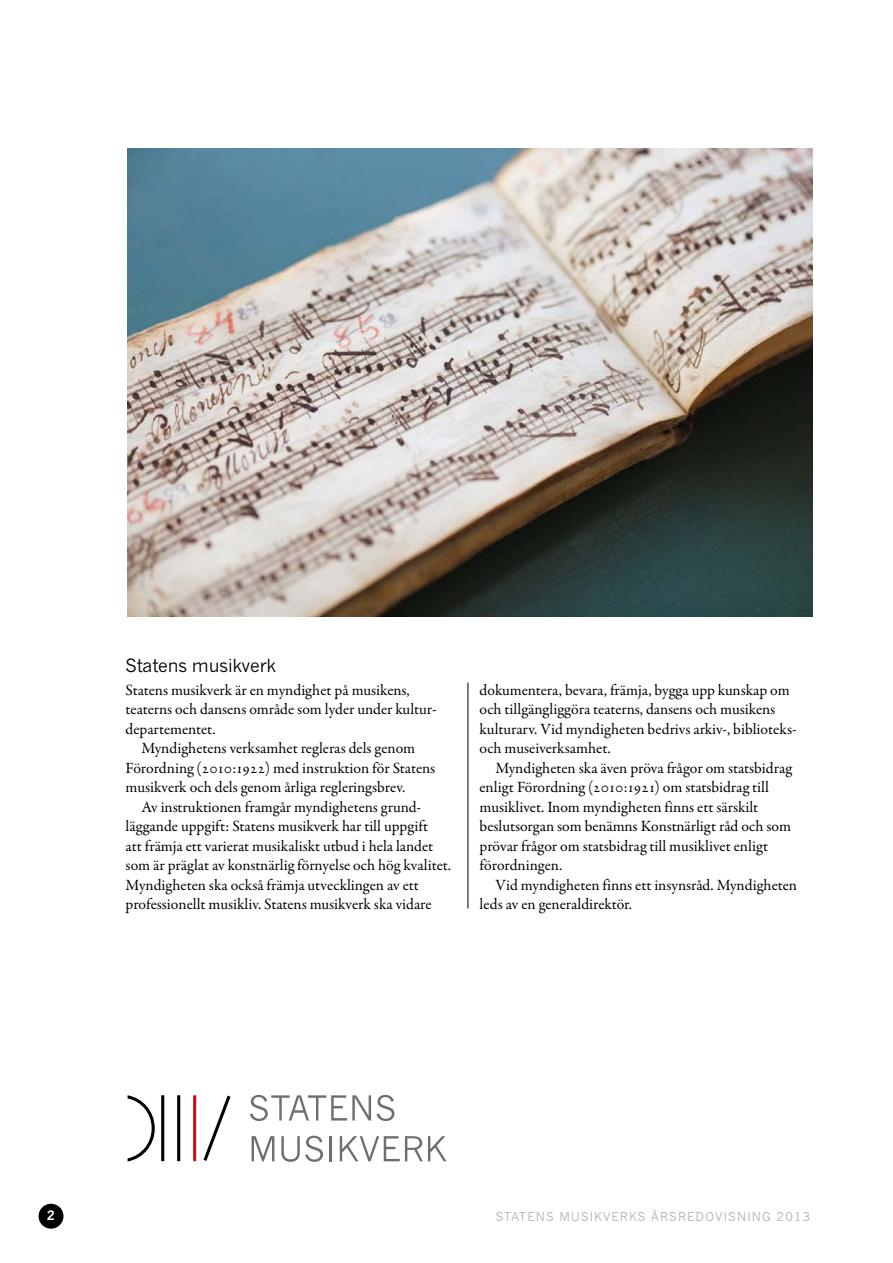
<style>
.page{position:relative;width:893px;height:1263px;background:#fff}
.page>*{position:absolute;margin:0;border:0;box-sizing:border-box;transform-origin:0 0}
.t1{font:18px "News Gothic MT Pro";letter-spacing:-.01em;color:#000}
.t2{font:15.75px/19.5px "Garamond Premr Pro";color:#000}
.t3{font:700 12.75px "News Gothic MT Pro";color:#fff}
.t4{font:12px "News Gothic MT Pro";letter-spacing:.1em;color:#b1b2b3}
</style>
<div class="page">
<div style="left:39px;top:1204px;width:24px;height:25px;background:#000;border-radius:50%"></div>
<hr style="left:468px;top:682px;width:1px;height:226px;background:#000">
<svg style="left:177px;top:1095px;width:3px;height:66px"></svg>
<svg style="left:128px;top:1095px;width:27px;height:66px"></svg>
<svg style="left:161px;top:1095px;width:3px;height:66px"></svg>
<svg style="left:193px;top:1095px;width:3px;height:66px"></svg>
<svg style="left:203px;top:1095px;width:28px;height:66px"></svg>
<svg style="left:250px;top:1095px;width:121px;height:26px"></svg>
<svg style="left:377px;top:1095px;width:17px;height:26px"></svg>
<svg style="left:252px;top:1136px;width:22px;height:25px"></svg>
<svg style="left:281px;top:1136px;width:42px;height:26px"></svg>
<hr style="left:329px;top:1136px;width:3px;height:25px;background:#6e6e6e">
<svg style="left:340px;top:1136px;width:106px;height:25px"></svg>
<img style="left:128px;top:149px;width:684px;height:468px">
<p class="t1" style="left:126px;top:655px;width:152px">Statens musikverk</p>
<p class="t2" style="left:126px;top:680px;width:313px">Statens musikverk är en myndighet på musikens, teaterns och dansens område som lyder under kultur&shy;departementet.</p>
<p class="t2" style="left:126px;top:739px;width:311px;text-indent:16px">Myndighetens verksamhet regleras dels genom<br>Förordning (2010:1922) med instruktion för Statens musikverk och dels genom årliga regleringsbrev.</p>
<p class="t2" style="left:126px;top:797px;width:327px;text-indent:16px">Av instruktionen framgår myndighetens grund&shy;läggande uppgift: Statens musikverk har till uppgift<br>att främja ett varierat musikaliskt utbud i hela landet som är präglat av konstnärlig förnyelse och hög kvalitet.<br>Myndigheten ska också främja utvecklingen av ett professionellt musikliv. Statens musikverk ska vidare</p>
<p class="t2" style="left:480px;top:680px;width:317px">dokumentera, bevara, främja, bygga upp kunskap om och tillgängliggöra teaterns, dansens och musikens kulturarv. Vid myndigheten bedrivs arkiv-, biblioteks&shy;och museiverksamhet.</p>
<p class="t2" style="left:480px;top:758px;width:314px;text-indent:16px">Myndigheten ska även pröva frågor om statsbidrag enligt Förordning (2010:1921) om statsbidrag till musiklivet. Inom myndigheten finns ett särskilt beslutsorgan som benämns Konstnärligt råd och som prövar frågor om statsbidrag till musiklivet enligt förordningen.</p>
<p class="t2" style="left:480px;top:875px;width:319px;text-indent:16px">Vid myndigheten finns ett insynsråd. Myndigheten leds av en generaldirektör.</p>
<p class="t3" style="left:47px;top:1208px;width:10px">2</p>
<p class="t4" style="left:496px;top:1209px;width:316px">STATENS MUSIKVERKS ÅRSREDOVISNING 2013</p>
</div>
